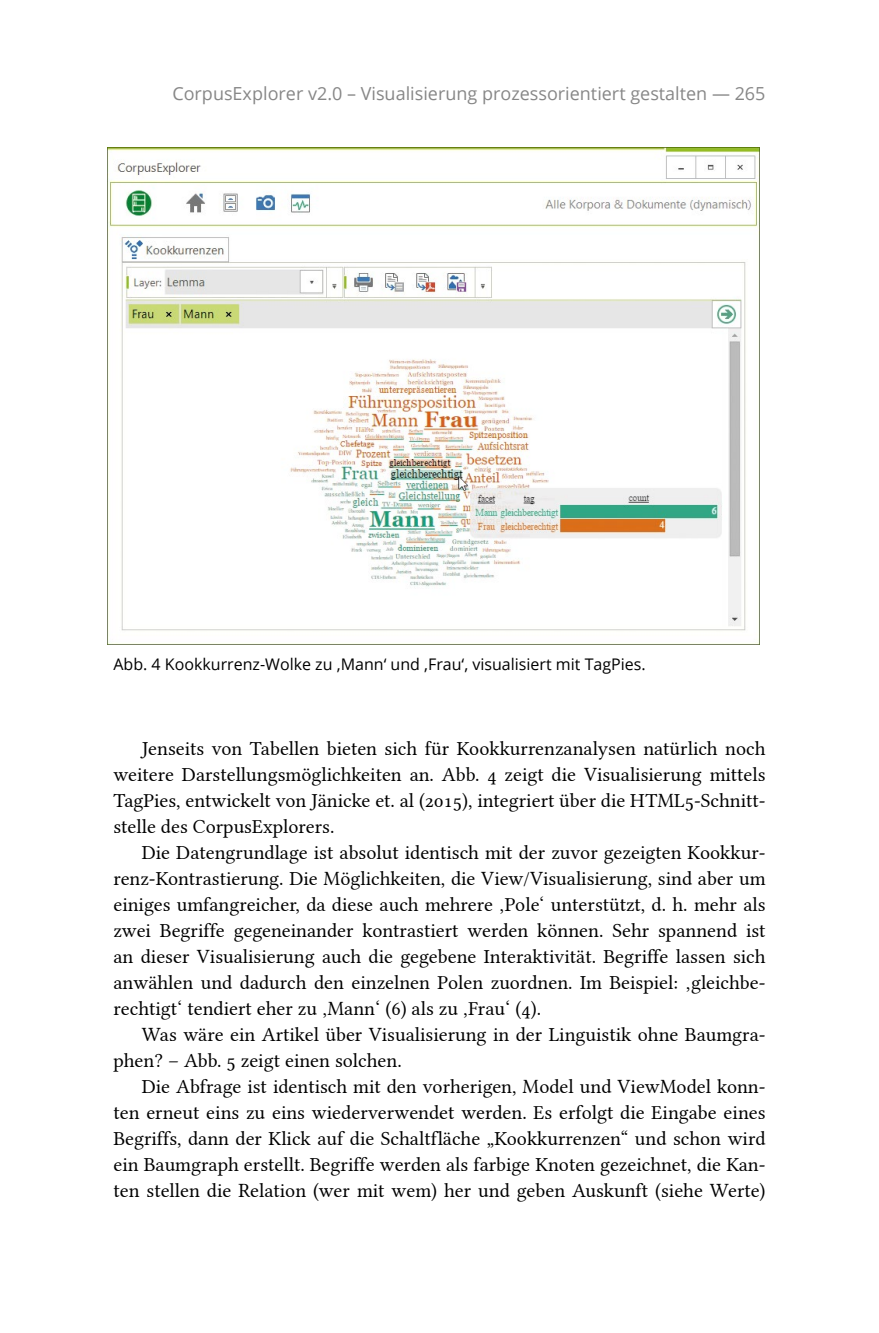
<style>
.page{position:relative;width:879px;height:1333px;background:#fff}
.page>*{position:absolute;margin:0;border:0;box-sizing:border-box;transform-origin:0 0}
.Fließtext{font:20px/26px "Linux Libertine G";color:#000;text-align:justify}
.t1{font:18px "Open Sans";color:#878787}
.Legende{font:16px "Open Sans";color:#000}
</style>
<div class="page">
<img style="left:108px;top:147px;width:652px;height:497px">
<p class="t1" style="left:172px;top:81px;width:595px">CorpusExplorer v2.0 – Visualisierung prozessorientiert gestalten — 265</p>
<p class="Legende" style="left:113px;top:653px;width:534px">Abb. 4 Kookkurrenz-Wolke zu ‚Mann‘ und ‚Frau‘, visualisiert mit TagPies.</p>
<p class="Fließtext" style="left:113px;top:735px;width:653px;text-indent:28px">Jenseits von Tabellen bieten sich für Kookkurrenzanalysen natürlich noch weitere Darstellungsmöglichkeiten an. Abb. 4 zeigt die Visualisierung mittels TagPies, entwickelt von Jänicke et. al (2015), integriert über die HTML5-Schnitt&shy;stelle des CorpusExplorers.</p>
<p class="Fließtext" style="left:113px;top:839px;width:653px;text-indent:28px">Die Datengrundlage ist absolut identisch mit der zuvor gezeigten Kookkur&shy;renz-Kontrastierung. Die Möglichkeiten, die View/Visualisierung, sind aber um einiges umfangreicher, da diese auch mehrere ‚Pole‘ unterstützt, d. h. mehr als zwei Begriffe gegeneinander kontrastiert werden können. Sehr spannend ist an dieser Visualisierung auch die gegebene Interaktivität. Begriffe lassen sich anwählen und dadurch den einzelnen Polen zuordnen. Im Beispiel: ‚gleichbe&shy;rechtigt‘ tendiert eher zu ‚Mann‘ (6) als zu ‚Frau‘ (4).</p>
<p class="Fließtext" style="left:113px;top:1021px;width:653px;text-indent:28px">Was wäre ein Artikel über Visualisierung in der Linguistik ohne Baumgra&shy;phen? – Abb. 5 zeigt einen solchen.</p>
<p class="Fließtext" style="left:113px;top:1073px;width:653px;text-indent:28px">Die Abfrage ist identisch mit den vorherigen, Model und ViewModel konn&shy;ten erneut eins zu eins wiederverwendet werden. Es erfolgt die Eingabe eines Begriffs, dann der Klick auf die Schaltfläche „Kookkurrenzen“ und schon wird ein Baumgraph erstellt. Begriffe werden als farbige Knoten gezeichnet, die Kan&shy;ten stellen die Relation (wer mit wem) her und geben Auskunft (siehe Werte)</p>
</div>
